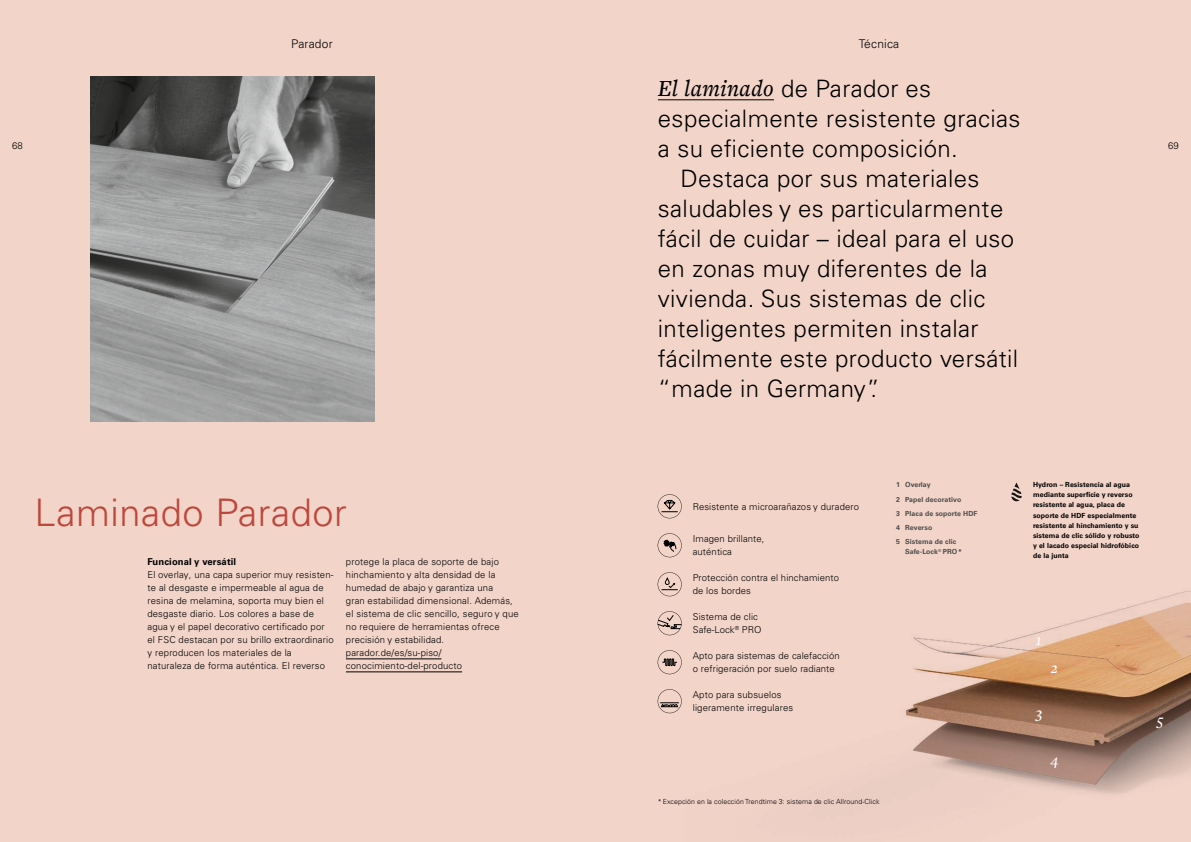
<style>
.page{position:relative;width:1191px;height:842px;background:#f2d4c9}
.page>*{position:absolute;margin:0;border:0;box-sizing:border-box;transform-origin:0 0}
.t1{font:300 38px "Univers LT Pro 45";letter-spacing:.015em;color:#be473c}
.t2{font:300 24px "Univers LT Pro 45";letter-spacing:.015em;color:#000}
.t3{font:italic 500 15.8px "Freight Text Pro";color:#fff}
.t4{font:300 12px "Univers LT Pro 45";letter-spacing:.015em;color:#000}
.t5{font:300 9.5px/13px "Univers LT Pro 45";letter-spacing:.015em;color:#000}
.t6{font:700 9.5px "Univers LT Pro 65";letter-spacing:.01em;color:#000}
.t7{font:700 7px/10px "Univers LT Pro 65";letter-spacing:.01em;color:#000}
.t8{font:700 7px/14.2px "Univers LT Pro 65";letter-spacing:.01em;color:#4e4e4d}
.t9{font:300 7px "Univers LT Pro 45";letter-spacing:.01em;color:#000}
.s1{font-family:"Freight Text Pro";font-weight:500;font-style:italic}
</style>
<div class="page">
<img style="left:905px;top:493px;width:286px;height:301px">
<img style="left:91px;top:77px;width:283px;height:345px">
<hr style="left:658px;top:100px;width:116px;height:1px;background:#000">
<hr style="left:346px;top:659px;width:95px;height:1px;background:#000">
<hr style="left:346px;top:672px;width:116px;height:1px;background:#000">
<svg style="left:1011px;top:482px;width:10px;height:19px"></svg>
<svg style="left:657px;top:494px;width:24px;height:24px"></svg>
<svg style="left:657px;top:533px;width:24px;height:24px"></svg>
<svg style="left:657px;top:572px;width:24px;height:24px"></svg>
<svg style="left:657px;top:611px;width:24px;height:24px"></svg>
<svg style="left:657px;top:650px;width:24px;height:24px"></svg>
<svg style="left:657px;top:689px;width:24px;height:24px"></svg>
<p class="t4" style="left:291px;top:37px;width:43px">Parador</p>
<p class="t4" style="left:859px;top:37px;width:42px">Técnica</p>
<h2 class="t2" style="left:658px;top:74px;width:275px"><span class="s1">El laminado</span> de Parador es</h2>
<h2 class="t2" style="left:658px;top:104px;width:364px">especialmente resistente gracias</h2>
<h2 class="t2" style="left:658px;top:134px;width:301px">a su eficiente composición.</h2>
<h2 class="t2" style="left:680px;top:164px;width:300px">Destaca por sus materiales</h2>
<h2 class="t2" style="left:658px;top:194px;width:347px">saludables y es particularmente</h2>
<h2 class="t2" style="left:658px;top:224px;width:358px">fácil de cuidar – ideal para el uso</h2>
<h2 class="t2" style="left:658px;top:254px;width:331px">en zonas muy diferentes de la</h2>
<h2 class="t2" style="left:658px;top:284px;width:329px">vivienda. Sus sistemas de clic</h2>
<h2 class="t2" style="left:658px;top:314px;width:322px">inteligentes permiten instalar</h2>
<h2 class="t2" style="left:658px;top:344px;width:362px">fácilmente este producto versátil</h2>
<h2 class="t2" style="left:658px;top:374px;width:223px">“made in Germany”.</h2>
<p class="t5" style="left:12px;top:139px;width:12px">68</p>
<p class="t5" style="left:1168px;top:139px;width:12px">69</p>
<h1 class="t1" style="left:35px;top:489px;width:314px">Laminado Parador</h1>
<p class="t6" style="left:147px;top:556px;width:90px">Funcional y versátil</p>
<p class="t5" style="left:147px;top:568px;width:188px">El overlay, una capa superior muy resisten&shy;te al desgaste e impermeable al agua de resina de melamina, soporta muy bien el desgaste diario. Los colores a base de agua y el papel decorativo certificado por el FSC destacan por su brillo extraordinario y reproducen los materiales de la naturaleza de forma auténtica. El reverso</p>
<p class="t5" style="left:346px;top:555px;width:174px">protege la placa de soporte de bajo hinchamiento y alta densidad de la humedad de abajo y garantiza una<br>gran estabilidad dimensional. Además, el sistema de clic sencillo, seguro y que no requiere de herramientas ofrece precisión y estabilidad. parador.de/es/su-piso/ conocimiento-del-producto</p>
<p class="t5" style="left:693px;top:500px;width:168px">Resistente a microarañazos y duradero</p>
<p class="t5" style="left:693px;top:532px;width:73px">Imagen brillante, auténtica</p>
<p class="t5" style="left:693px;top:571px;width:148px">Protección contra el hinchamiento de los bordes</p>
<p class="t5" style="left:693px;top:610px;width:70px">Sistema de clic<br>Safe-Lock<sup>®</sup> PRO</p>
<p class="t5" style="left:693px;top:649px;width:148px">Apto para sistemas de calefacción o refrigeración por suelo radiante</p>
<p class="t5" style="left:693px;top:688px;width:102px">Apto para subsuelos ligeramente irregulares</p>
<p class="t8" style="left:896px;top:478px;width:83px">1 Overlay<br>2 Papel decorativo<br>3 Placa de soporte HDF<br>4 Reverso<br>5 Sistema de clic</p>
<p class="t8" style="left:905px;top:545px;width:58px">Safe-Lock<sup>®</sup> PRO*</p>
<p class="t9" style="left:658px;top:797px;width:223px">*Excepción en la colección Trendtime 3: sistema de clic Allround-Click</p>
<p class="t7" style="left:1033px;top:480px;width:108px">Hydron – Resistencia al agua mediante superficie y reverso resistente al agua, placa de soporte de HDF especialmente resistente al hinchamiento y su sistema de clic sólido y robusto y el lacado especial hidrofóbico de la junta</p>
<h3 class="t3" style="left:1035px;top:630px;width:7px">1</h3>
<h3 class="t3" style="left:1050px;top:658px;width:9px">2</h3>
<h3 class="t3" style="left:1035px;top:702px;width:8px">3</h3>
<h3 class="t3" style="left:1050px;top:749px;width:9px">4</h3>
<h3 class="t3" style="left:1157px;top:710px;width:8px">5</h3>
</div>
